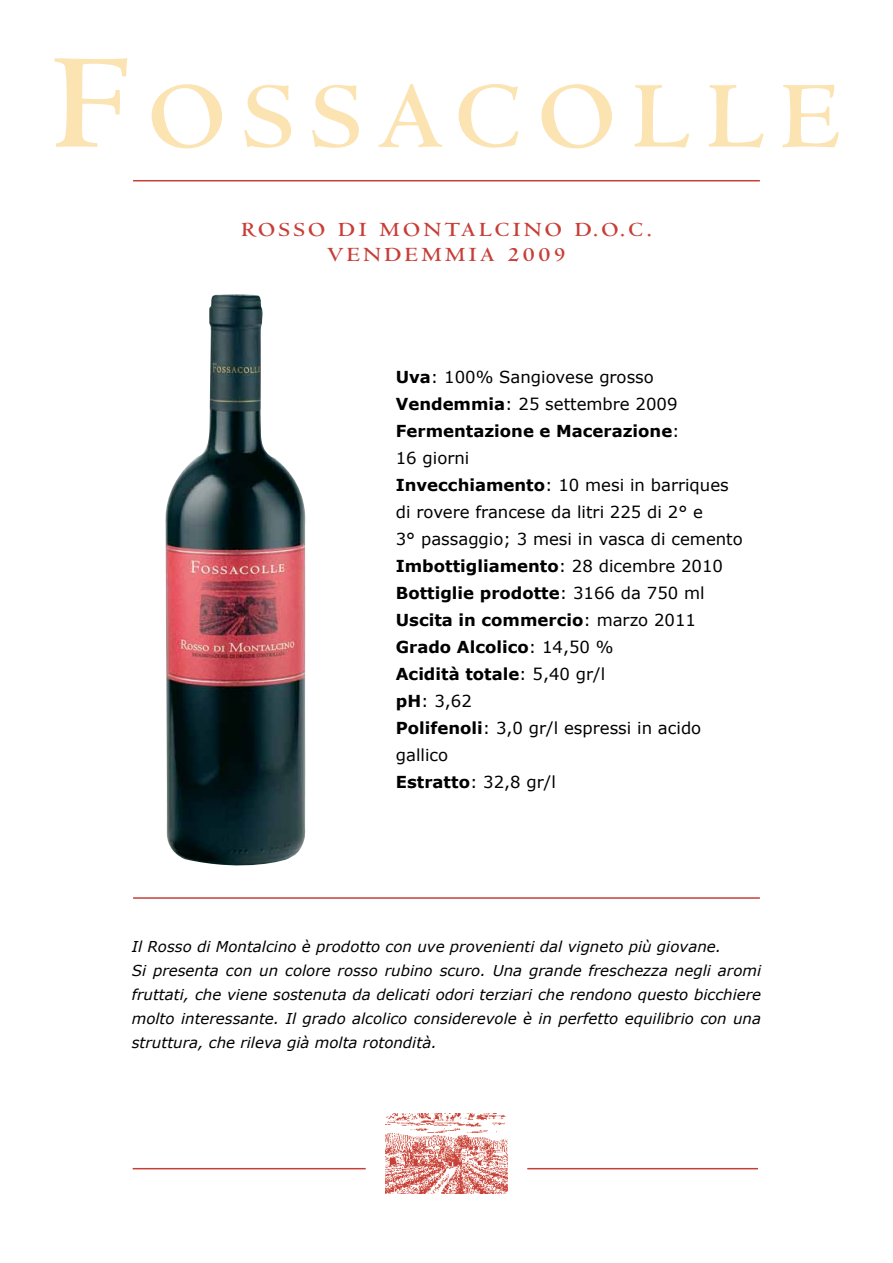
<style>
.page{position:relative;width:893px;height:1263px;background:#fff}
.page>*{position:absolute;margin:0;border:0;box-sizing:border-box;transform-origin:0 0}
.t1{font:700 98.7px "Centaur";letter-spacing:.155em;color:#fbe3b2;scale:1.06 1}
.t2{font:700 21px/25.2px "Centaur";letter-spacing:.15em;color:#c73e37;text-align:center;scale:1.1 1}
.t3{font:16.5px/27px "Verdana";color:#000}
.t4{font:italic 15px/24px "Verdana";color:#000}
.s1{font-size:141.15px}
.s2{font-weight:700}
</style>
<div class="page">
<hr style="left:133px;top:180px;width:627px;height:1px;background:#c73e37">
<hr style="left:133px;top:897px;width:627px;height:2px;background:#c73e37">
<hr style="left:133px;top:1168px;width:233px;height:1px;background:#c73e37">
<hr style="left:527px;top:1168px;width:231px;height:1px;background:#c73e37">
<img style="left:386px;top:1113px;width:121px;height:80px">
<img style="left:165px;top:294px;width:141px;height:572px">
<h1 class="t1" style="left:52px;top:64px;width:745px"><span class="s1">F</span>OSSACOLLE</h1>
<p class="t2" style="left:242px;top:218px;width:374px">ROSSO DI MONTALCINO D.O.C.<br>VENDEMMIA 2009</p>
<p class="t3" style="left:396px;top:364px;width:348px"><span class="s2">Uva</span>: 100% Sangiovese grosso<br><span class="s2">Vendemmia</span>: 25 settembre 2009<br><span class="s2">Fermentazione e Macerazione</span>:<br>16 giorni<br><span class="s2">Invecchiamento</span>: 10 mesi in barriques di rovere francese da litri 225 di 2° e<br>3° passaggio; 3 mesi in vasca di cemento<br><span class="s2">Imbottigliamento</span>: 28 dicembre 2010<br><span class="s2">Bottiglie prodotte</span>: 3166 da 750 ml<br><span class="s2">Uscita in commercio</span>: marzo 2011<br><span class="s2">Grado Alcolico</span>: 14,50 %<br><span class="s2">Acidità totale</span>: 5,40 gr/l<br><span class="s2">pH</span>: 3,62<br><span class="s2">Polifenoli</span>: 3,0 gr/l espressi in acido gallico<br><span class="s2">Estratto</span>: 32,8 gr/l</p>
<p class="t4" style="left:132px;top:935px;width:631px">Il Rosso di Montalcino è prodotto con uve provenienti dal vigneto più giovane.<br>Si presenta con un colore rosso rubino scuro. Una grande freschezza negli aromi fruttati, che viene sostenuta da delicati odori terziari che rendono questo bicchiere molto interessante. Il grado alcolico considerevole è in perfetto equilibrio con una struttura, che rileva già molta rotondità.</p>
</div>
